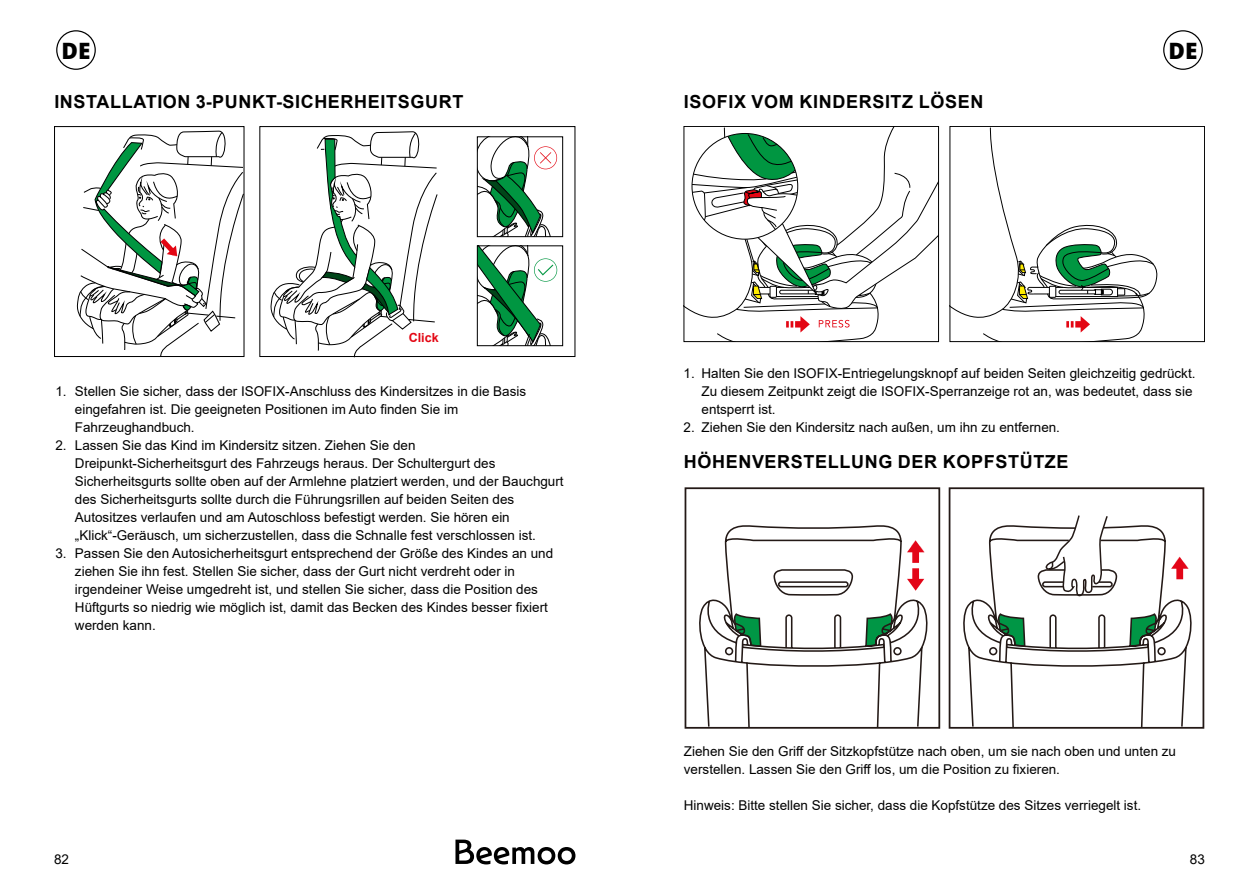
<style>
.page{position:relative;width:1259px;height:893px;background:#fff}
.page>*{position:absolute;margin:0;border:0;box-sizing:border-box;transform-origin:0 0}
.t1{font:800 22.5px "Open Sans";color:#000}
.t2{font:800 20.1px "Open Sans";color:#000}
.t3{font:700 18px "Arial";letter-spacing:.035em;color:#000}
.t4{font:13.5px/18px "Arial";color:#000}
.t5{font:700 12.6px "Arial";color:#e30613}
</style>
<div class="page">
<svg style="left:455px;top:840px;width:120px;height:24px"></svg>
<svg style="left:56px;top:30px;width:40px;height:40px"></svg>
<svg style="left:1163px;top:30px;width:39px;height:40px"></svg>
<svg style="left:270px;top:131px;width:168px;height:224px"></svg>
<svg style="left:77px;top:130px;width:165px;height:225px"></svg>
<div style="left:54px;top:126px;width:190px;height:231px;border:1px solid #000"></div>
<div style="left:259px;top:126px;width:316px;height:231px;border:1px solid #000"></div>
<div style="left:477px;top:136px;width:86px;height:101px;border:1px solid #000"></div>
<div style="left:477px;top:245px;width:86px;height:101px;border:1px solid #000"></div>
<svg style="left:477px;top:246px;width:80px;height:100px"></svg>
<svg style="left:477px;top:137px;width:80px;height:100px"></svg>
<svg style="left:951px;top:128px;width:207px;height:212px"></svg>
<div style="left:949px;top:126px;width:256px;height:216px;border:1px solid #000"></div>
<svg style="left:684px;top:126px;width:254px;height:216px"></svg>
<svg style="left:963px;top:525px;width:229px;height:201px"></svg>
<svg style="left:699px;top:525px;width:229px;height:201px"></svg>
<div style="left:684px;top:487px;width:256px;height:242px;border:2px solid #231916"></div>
<svg style="left:907px;top:540px;width:17px;height:51px"></svg>
<div style="left:948px;top:487px;width:256px;height:242px;border:2px solid #231916"></div>
<svg style="left:1171px;top:557px;width:17px;height:22px"></svg>
<svg style="left:1043px;top:487px;width:65px;height:109px"></svg>
<h1 class="t1" style="left:62px;top:33px;width:30px">DE</h1>
<h1 class="t1" style="left:1168px;top:33px;width:30px">DE</h1>
<h2 class="t2" style="left:61px;top:35px;width:31px">UK</h2>
<h2 class="t2" style="left:1168px;top:35px;width:31px">UK</h2>
<h3 class="t3" style="left:54px;top:89px;width:410px">INSTALLATION 3-PUNKT-SICHERHEITSGURT</h3>
<h3 class="t3" style="left:684px;top:89px;width:301px">ISOFIX VOM KINDERSITZ LÖSEN</h3>
<p class="t5" style="left:409px;top:330px;width:31px">Click</p>
<p class="t4" style="left:75px;top:382px;width:453px;text-indent:-19px">1. Stellen Sie sicher, dass der ISOFIX-Anschluss des Kindersitzes in die Basis eingefahren ist. Die geeigneten Positionen im Auto finden Sie im<br>Fahrzeughandbuch.</p>
<p class="t4" style="left:75px;top:436px;width:490px;text-indent:-19px">2. Lassen Sie das Kind im Kindersitz sitzen. Ziehen Sie den Dreipunkt-Sicherheitsgurt des Fahrzeugs heraus. Der Schultergurt des Sicherheitsgurts sollte oben auf der Armlehne platziert werden, und der Bauchgurt des Sicherheitsgurts sollte durch die Führungsrillen auf beiden Seiten des Autositzes verlaufen und am Autoschloss befestigt werden. Sie hören ein „Klick“-Geräusch, um sicherzustellen, dass die Schnalle fest verschlossen ist.</p>
<p class="t4" style="left:75px;top:544px;width:480px;text-indent:-19px">3. Passen Sie den Autosicherheitsgurt entsprechend der Größe des Kindes an und ziehen Sie ihn fest. Stellen Sie sicher, dass der Gurt nicht verdreht oder in irgendeiner Weise umgedreht ist, und stellen Sie sicher, dass die Position des Hüftgurts so niedrig wie möglich ist, damit das Becken des Kindes besser fixiert werden kann.</p>
<p class="t4" style="left:701px;top:364px;width:495px;text-indent:-18px">1. Halten Sie den ISOFIX-Entriegelungsknopf auf beiden Seiten gleichzeitig gedrückt.<br>Zu diesem Zeitpunkt zeigt die ISOFIX-Sperranzeige rot an, was bedeutet, dass sie entsperrt ist.</p>
<p class="t4" style="left:683px;top:418px;width:378px">2. Ziehen Sie den Kindersitz nach außen, um ihn zu entfernen.</p>
<h3 class="t3" style="left:684px;top:449px;width:386px">HÖHENVERSTELLUNG DER KOPFSTÜTZE</h3>
<p class="t4" style="left:684px;top:742px;width:494px">Ziehen Sie den Griff der Sitzkopfstütze nach oben, um sie nach oben und unten zu verstellen. Lassen Sie den Griff los, um die Position zu fixieren.</p>
<p class="t4" style="left:684px;top:796px;width:459px">Hinweis: Bitte stellen Sie sicher, dass die Kopfstütze des Sitzes verriegelt ist.</p>
<p class="t4" style="left:54px;top:850px;width:17px">82</p>
<p class="t4" style="left:1190px;top:850px;width:17px">83</p>
</div>
